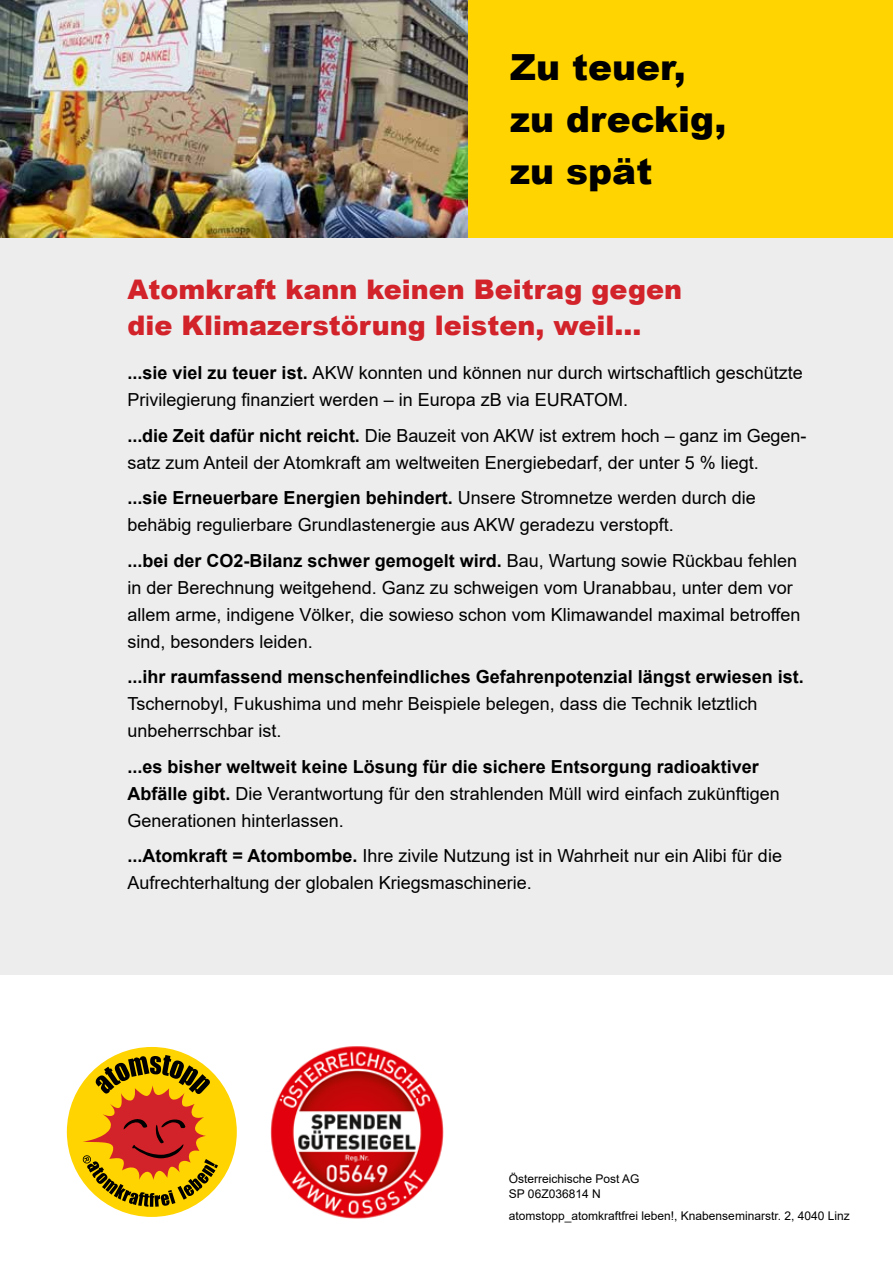
<style>
.page{position:relative;width:893px;height:1263px;background:#fff}
.page>*{position:absolute;margin:0;border:0;box-sizing:border-box;transform-origin:0 0}
.t1{font:900 36px/51.8px "Arial";color:#000}
.t2{font:900 27px/36px "Arial";color:#d2232a}
.t3{font:18px/27px "Arial";color:#000}
.t4{font:700 18px "Arial";color:#000}
.t5{font:12px/14.4px "Arial";color:#000}
.s1{font-weight:700}
</style>
<div class="page">
<div style="left:0;top:222px;width:893px;height:752px;background:#ededee"></div>
<div style="left:468px;top:0;width:425px;height:237px;background:#ffd400"></div>
<img style="left:270px;top:1046px;width:174px;height:173px">
<div style="left:67px;top:1047px;width:170px;height:170px;background:#ffd400;border-radius:50%"></div>
<svg style="left:83px;top:1055px;width:135px;height:152px"></svg>
<img style="left:0;top:0;width:468px;height:237px">
<h1 class="t1" style="left:510px;top:40px;width:218px">Zu teuer, zu dreckig, zu spät</h1>
<h2 class="t2" style="left:128px;top:271px;width:556px">Atomkraft kann keinen Beitrag gegen die Klimazerstörung leisten, weil...</h2>
<p class="t3" style="left:128px;top:359px;width:677px"><span class="s1">...sie viel zu teuer ist.</span> AKW konnten und können nur durch wirtschaftlich geschützte<br>Privilegierung finanziert werden – in Europa zB via EURATOM.</p>
<p class="t3" style="left:128px;top:422px;width:680px"><span class="s1">...die Zeit dafür nicht reicht.</span> Die Bauzeit von AKW ist extrem hoch – ganz im Gegen&shy;satz zum Anteil der Atomkraft am weltweiten Energiebedarf, der unter 5 % liegt.</p>
<p class="t3" style="left:128px;top:484px;width:630px"><span class="s1">...sie Erneuerbare Energien behindert.</span> Unsere Stromnetze werden durch die behäbig regulierbare Grundlastenergie aus AKW geradezu verstopft.</p>
<p class="t3" style="left:128px;top:547px;width:674px"><span class="s1">...bei der CO2-Bilanz schwer gemogelt wird.</span> Bau, Wartung sowie Rückbau fehlen in der Berechnung weitgehend. Ganz zu schweigen vom Uranabbau, unter dem vor allem arme, indigene Völker, die sowieso schon vom Klimawandel maximal betroffen sind, besonders leiden.</p>
<p class="t4" style="left:128px;top:664px;width:678px">...ihr raumfassend menschenfeindliches Gefahrenpotenzial längst erwiesen ist.</p>
<p class="t3" style="left:128px;top:690px;width:631px">Tschernobyl, Fukushima und mehr Beispiele belegen, dass die Technik letztlich unbeherrschbar ist.</p>
<p class="t3" style="left:128px;top:753px;width:654px"><span class="s1">...es bisher weltweit keine Lösung für die sichere Entsorgung radioaktiver<br>Abfälle gibt.</span> Die Verantwortung für den strahlenden Müll wird einfach zukünftigen<br>Generationen hinterlassen.</p>
<p class="t3" style="left:128px;top:842px;width:656px"><span class="s1">...Atomkraft = Atombombe.</span> Ihre zivile Nutzung ist in Wahrheit nur ein Alibi für die<br>Aufrechterhaltung der globalen Kriegsmaschinerie.</p>
<p class="t5" style="left:509px;top:1172px;width:132px">Österreichische Post AG<br>SP 06Z036814 N</p>
<p class="t5" style="left:509px;top:1209px;width:342px">atomstopp_atomkraftfrei leben!, Knabenseminarstr. 2, 4040 Linz</p>
</div>
